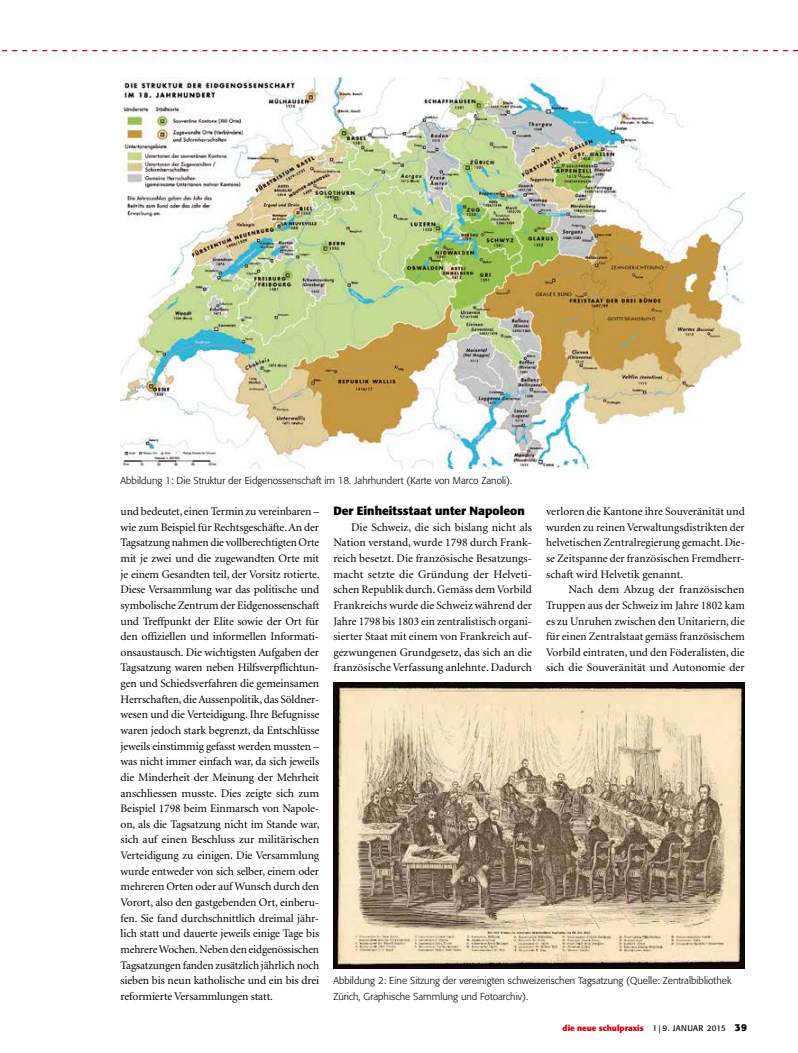
<style>
.page{position:relative;width:798px;height:1053px;background:#fff}
.page>*{position:absolute;margin:0;border:0;box-sizing:border-box;transform-origin:0 0}
.t1{font:700 11.88px "Formata";color:#000}
.t2{font:11.5px/15.6px "Minion";letter-spacing:.005em;color:#000;text-align:justify}
.t3{font:300 10px/15.6px "Formata";color:#000}
.t4{font:700 8.12px "Formata";color:#d1000d}
.s1{font-weight:400;color:#000}
.s2{font-size:10px;color:#000}
</style>
<div class="page">
<svg style="left:2px;top:50px;width:795px;height:1px"></svg>
<img style="left:120px;top:77px;width:624px;height:391px">
<img style="left:333px;top:682px;width:411px;height:286px">
<p class="t3" style="left:120px;top:472px;width:393px">Abbildung 1: Die Struktur der Eidgenossenschaft im 18. Jahrhundert (Karte von Marco Zanoli).</p>
<p class="t2" style="left:120px;top:504px;width:200px">und bedeutet, einen Termin zu vereinbaren – wie zum Beispiel für Rechtsgeschäfte. An der Tagsatzung nahmen die vollberechtigten Orte mit je zwei und die zugewandten Orte mit je einem Gesandten teil, der Vorsitz rotierte.<br>Diese Versammlung war das politische und symbolische Zentrum der Eidgenossenschaft und Treffpunkt der Elite sowie der Ort für den offiziellen und informellen Informati&shy;onsaustausch. Die wichtigsten Aufgaben der Tagsatzung waren neben Hilfsverpflichtun&shy;gen und Schiedsverfahren die gemeinsamen Herrschaften, die Aussenpolitik, das Söldner&shy;wesen und die Verteidigung. Ihre Befugnisse waren jedoch stark begrenzt, da Entschlüsse jeweils einstimmig gefasst werden mussten – was nicht immer einfach war, da sich jeweils die Minderheit der Meinung der Mehrheit anschliessen musste. Dies zeigte sich zum Beispiel 1798 beim Einmarsch von Napole&shy;on, als die Tagsatzung nicht im Stande war, sich auf einen Beschluss zur militärischen Verteidigung zu einigen. Die Versammlung wurde entweder von sich selber, einem oder mehreren Orten oder auf Wunsch durch den Vorort, also den gastgebenden Ort, einberu&shy;fen. Sie fand durchschnittlich dreimal jähr&shy;lich statt und dauerte jeweils einige Tage bis mehrere Wochen. Neben den eidgenössischen Tagsatzungen fanden zusätzlich jährlich noch sieben bis neun katholische und ein bis drei reformierte Versammlungen statt.</p>
<p class="t1" style="left:333px;top:503px;width:193px">Der Einheitsstaat unter Napoleon</p>
<p class="t2" style="left:546px;top:504px;width:200px">verloren die Kantone ihre Souveränität und wurden zu reinen Verwaltungsdistrikten der helvetischen Zentralregierung gemacht. Die&shy;se Zeitspanne der französischen Fremdherr&shy;schaft wird Helvetik genannt.</p>
<p class="t2" style="left:546px;top:582px;width:200px;text-indent:22px">Nach dem Abzug der französischen Truppen aus der Schweiz im Jahre 1802 kam es zu Unruhen zwischen den Unitariern, die für einen Zentralstaat gemäss französischem Vorbild eintraten, und den Föderalisten, die sich die Souveränität und Autonomie der</p>
<p class="t2" style="left:333px;top:519px;width:200px;text-indent:18px">Die Schweiz, die sich bislang nicht als Nation verstand, wurde 1798 durch Frank&shy;reich besetzt. Die französische Besatzungs&shy;macht setzte die Gründung der Helveti&shy;schen Republik durch. Gemäss dem Vorbild Frankreichs wurde die Schweiz während der Jahre 1798 bis 1803 ein zentralistisch organi&shy;sierter Staat mit einem von Frankreich auf&shy;gezwungenen Grundgesetz, das sich an die französische Verfassung anlehnte. Dadurch</p>
<p class="t3" style="left:333px;top:972px;width:399px">Abbildung 2: Eine Sitzung der vereinigten schweizerischen Tagsatzung (Quelle: Zentralbibliothek<br>Zürich, Graphische Sammlung und Fotoarchiv).</p>
<p class="t4" style="left:562px;top:1022px;width:186px">die neue schulpraxis <span class="s1">1 | 9. JANUAR 2015</span> <span class="s2">39</span></p>
</div>
